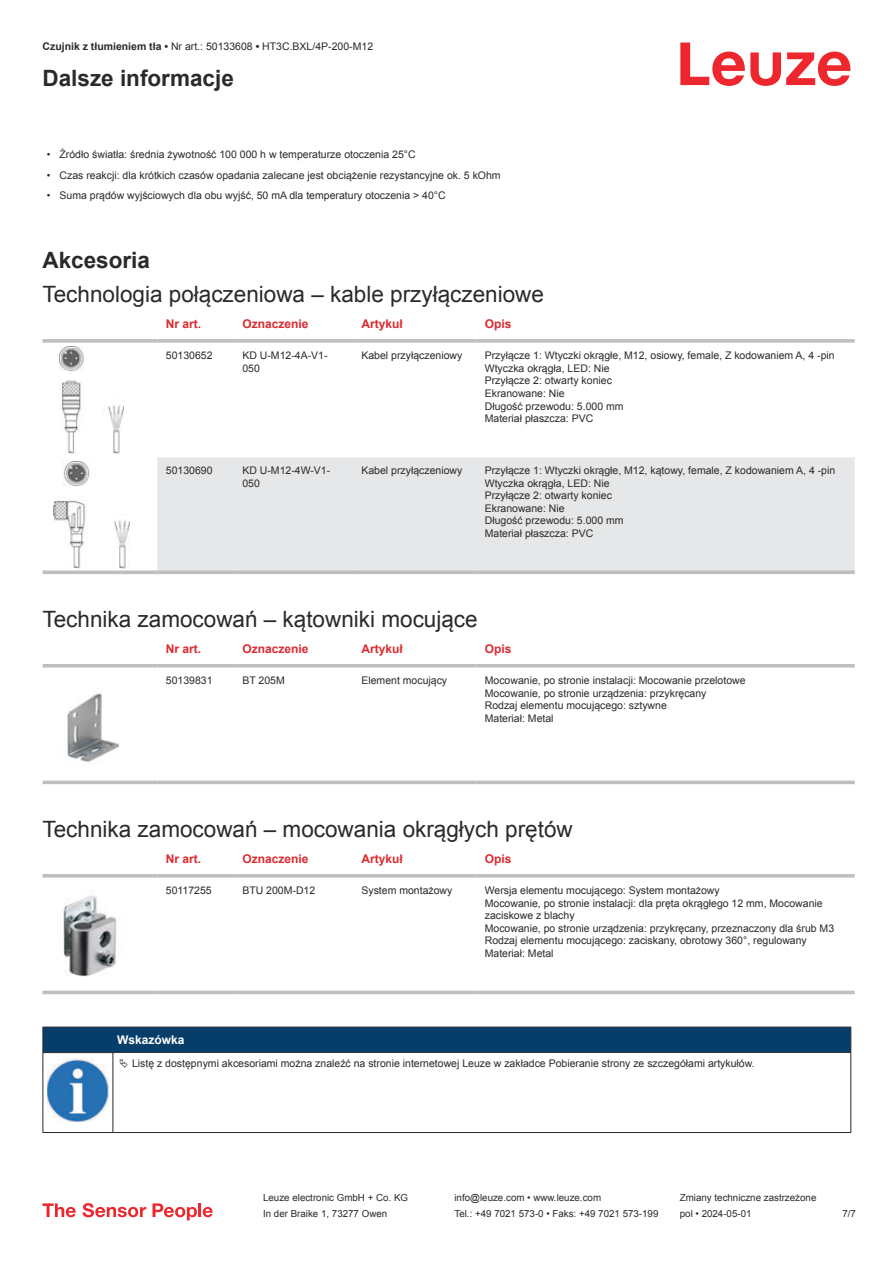
<style>
.page{position:relative;width:893px;height:1263px;background:#fff}
.page>*{position:absolute;margin:0;border:0;box-sizing:border-box;transform-origin:0 0}
.t1{font:22.5px "Arial";color:#2b292a}
.t2{font:700 22.5px "Arial";color:#2b292a}
.t3{font:700 12px "Arial";color:#db2a30}
.t4{font:700 12px "Arial";color:#fff}
.t5{font:10.5px/12.6px "Arial";color:#2b292a}
.t6{font:9.75px "Arial";color:#2b292a}
.s1{font-weight:700}
</style>
<div class="page">
<svg style="left:680px;top:43px;width:170px;height:43px"></svg>
<div style="left:157px;top:457px;width:698px;height:113px;background:#e6e7e9"></div>
<svg style="left:43px;top:339px;width:114px;height:4px"></svg>
<svg style="left:157px;top:339px;width:77px;height:4px"></svg>
<svg style="left:234px;top:339px;width:119px;height:4px"></svg>
<svg style="left:353px;top:339px;width:123px;height:4px"></svg>
<svg style="left:476px;top:339px;width:379px;height:4px;background:#c3c5c7"></svg>
<svg style="left:43px;top:570px;width:114px;height:4px"></svg>
<svg style="left:157px;top:570px;width:77px;height:4px"></svg>
<svg style="left:234px;top:570px;width:119px;height:4px"></svg>
<svg style="left:353px;top:570px;width:123px;height:4px"></svg>
<svg style="left:476px;top:570px;width:379px;height:4px;background:#c2c4c6"></svg>
<img style="left:59px;top:347px;width:65px;height:106px">
<img style="left:54px;top:462px;width:75px;height:106px">
<svg style="left:43px;top:667px;width:812px;height:118px"></svg>
<hr style="left:43px;top:664px;width:114px;height:3px;background:#bdbfc1">
<hr style="left:157px;top:664px;width:77px;height:3px;background:#bdbfc1">
<hr style="left:234px;top:664px;width:119px;height:3px;background:#bdbfc1">
<hr style="left:353px;top:664px;width:123px;height:3px;background:#bdbfc1">
<hr style="left:476px;top:664px;width:379px;height:3px;background:#bdbfc1">
<svg style="left:43px;top:780px;width:114px;height:4px"></svg>
<svg style="left:157px;top:780px;width:77px;height:4px"></svg>
<svg style="left:234px;top:780px;width:119px;height:4px"></svg>
<svg style="left:353px;top:780px;width:123px;height:4px"></svg>
<svg style="left:476px;top:780px;width:379px;height:4px;background:#c6c8c9"></svg>
<img style="left:52px;top:672px;width:79px;height:106px">
<div style="left:43px;top:990px;width:812px;height:5px;background:#efefef"></div>
<svg style="left:43px;top:874px;width:114px;height:4px"></svg>
<svg style="left:157px;top:874px;width:77px;height:4px"></svg>
<svg style="left:234px;top:874px;width:119px;height:4px"></svg>
<svg style="left:353px;top:874px;width:123px;height:4px"></svg>
<svg style="left:476px;top:874px;width:379px;height:4px;background:#c3c5c7"></svg>
<hr style="left:43px;top:991px;width:114px;height:3px;background:#bdbfc1">
<hr style="left:157px;top:991px;width:77px;height:3px;background:#bdbfc1">
<hr style="left:234px;top:991px;width:119px;height:3px;background:#bdbfc1">
<hr style="left:353px;top:991px;width:123px;height:3px;background:#bdbfc1">
<hr style="left:476px;top:991px;width:379px;height:3px;background:#bdbfc1">
<img style="left:63px;top:895px;width:54px;height:82px">
<hr style="left:43px;top:1052px;width:70px;height:1px;background:#2b292a">
<div style="left:43px;top:1027px;width:808px;height:25px;background:#063d69"></div>
<hr style="left:113px;top:1052px;width:738px;height:1px;background:#2b292a">
<hr style="left:43px;top:1053px;width:1px;height:75px;background:#2b292a">
<hr style="left:113px;top:1053px;width:1px;height:75px;background:#2b292a">
<hr style="left:850px;top:1053px;width:1px;height:75px;background:#2b292a">
<hr style="left:43px;top:1132px;width:70px;height:1px;background:#2b292a">
<hr style="left:113px;top:1132px;width:738px;height:1px;background:#2b292a">
<img style="left:47px;top:1059px;width:61px;height:63px">
<svg style="left:43px;top:1203px;width:33px;height:14px"></svg>
<svg style="left:83px;top:1203px;width:63px;height:14px"></svg>
<svg style="left:153px;top:1203px;width:44px;height:17px"></svg>
<hr style="left:198px;top:1203px;width:3px;height:14px;background:#ed272d">
<svg style="left:203px;top:1207px;width:10px;height:10px"></svg>
<p class="t5" style="left:43px;top:41px;width:332px"><span class="s1">Czujnik z tłumieniem tła •</span> Nr art.: 50133608 <span class="s1">•</span> HT3C.BXL/4P-200-M12</p>
<h1 class="t2" style="left:43px;top:63px;width:193px">Dalsze informacje</h1>
<p class="t5" style="left:47px;top:148px;width:370px">• Źródło światła: średnia żywotność 100 000 h w temperaturze otoczenia 25°C</p>
<p class="t5" style="left:47px;top:169px;width:455px">• Czas reakcji: dla krótkich czasów opadania zalecane jest obciążenie rezystancyjne ok. 5 kOhm</p>
<p class="t5" style="left:47px;top:189px;width:400px">• Suma prądów wyjściowych dla obu wyjść, 50 mA dla temperatury otoczenia &gt; 40°C</p>
<h1 class="t2" style="left:43px;top:252px;width:109px">Akcesoria</h1>
<h1 class="t1" style="left:43px;top:279px;width:503px">Technologia połączeniowa – kable przyłączeniowe</h1>
<p class="t3" style="left:166px;top:316px;width:37px">Nr art.</p>
<p class="t3" style="left:242px;top:319px;width:68px">Oznaczenie</p>
<p class="t3" style="left:361px;top:316px;width:43px">Artykuł</p>
<p class="t3" style="left:485px;top:319px;width:28px">Opis</p>
<p class="t5" style="left:166px;top:350px;width:48px">50130652</p>
<p class="t5" style="left:242px;top:350px;width:87px">KD U-M12-4A-V1-<br>050</p>
<p class="t5" style="left:361px;top:349px;width:102px">Kabel przyłączeniowy</p>
<p class="t5" style="left:485px;top:349px;width:351px">Przyłącze 1: Wtyczki okrągłe, M12, osiowy, female, Z kodowaniem A, 4 -pin<br>Wtyczka okrągła, LED: Nie<br>Przyłącze 2: otwarty koniec<br>Ekranowane: Nie<br>Długość przewodu: 5.000 mm<br>Materiał płaszcza: PVC</p>
<p class="t5" style="left:166px;top:464px;width:48px">50130690</p>
<p class="t5" style="left:242px;top:465px;width:89px">KD U-M12-4W-V1-<br>050</p>
<p class="t5" style="left:361px;top:464px;width:102px">Kabel przyłączeniowy</p>
<p class="t5" style="left:485px;top:464px;width:352px">Przyłącze 1: Wtyczki okrągłe, M12, kątowy, female, Z kodowaniem A, 4 -pin<br>Wtyczka okrągła, LED: Nie<br>Przyłącze 2: otwarty koniec<br>Ekranowane: Nie<br>Długość przewodu: 5.000 mm<br>Materiał płaszcza: PVC</p>
<h1 class="t1" style="left:43px;top:603px;width:437px">Technika zamocowań – kątowniki mocujące</h1>
<p class="t3" style="left:166px;top:640px;width:37px">Nr art.</p>
<p class="t3" style="left:242px;top:644px;width:68px">Oznaczenie</p>
<p class="t3" style="left:361px;top:640px;width:43px">Artykuł</p>
<p class="t3" style="left:485px;top:644px;width:28px">Opis</p>
<p class="t5" style="left:166px;top:674px;width:48px">50139831</p>
<p class="t5" style="left:242px;top:675px;width:44px">BT 205M</p>
<p class="t5" style="left:361px;top:674px;width:87px">Element mocujący</p>
<p class="t5" style="left:485px;top:674px;width:262px">Mocowanie, po stronie instalacji: Mocowanie przelotowe Mocowanie, po stronie urządzenia: przykręcany<br>Rodzaj elementu mocującego: sztywne<br>Materiał: Metal</p>
<h1 class="t1" style="left:43px;top:814px;width:532px">Technika zamocowań – mocowania okrągłych prętów</h1>
<p class="t3" style="left:166px;top:850px;width:37px">Nr art.</p>
<p class="t3" style="left:242px;top:854px;width:68px">Oznaczenie</p>
<p class="t3" style="left:361px;top:850px;width:43px">Artykuł</p>
<p class="t3" style="left:485px;top:854px;width:28px">Opis</p>
<p class="t5" style="left:166px;top:885px;width:47px">50117255</p>
<p class="t5" style="left:242px;top:885px;width:74px">BTU 200M-D12</p>
<p class="t5" style="left:361px;top:884px;width:93px">System montażowy</p>
<p class="t5" style="left:485px;top:884px;width:351px">Wersja elementu mocującego: System montażowy<br>Mocowanie, po stronie instalacji: dla pręta okrągłego 12 mm, Mocowanie zaciskowe z blachy<br>Mocowanie, po stronie urządzenia: przykręcany, przeznaczony dla śrub M3<br>Rodzaj elementu mocującego: zaciskany, obrotowy 360°, regulowany Materiał: Metal</p>
<p class="t4" style="left:117px;top:1031px;width:69px">Wskazówka</p>
<p class="t5" style="left:132px;top:1057px;width:624px">Listę z dostępnymi akcesoriami można znaleźć na stronie internetowej Leuze w zakładce Pobieranie strony ze szczegółami artykułów.</p>
<p class="t6" style="left:263px;top:1191px;width:146px">Leuze electronic GmbH + Co. KG</p>
<p class="t6" style="left:454px;top:1191px;width:148px">info@leuze.com • www.leuze.com</p>
<p class="t6" style="left:680px;top:1191px;width:138px">Zmiany techniczne zastrzeżone</p>
<p class="t6" style="left:263px;top:1210px;width:126px">In der Braike 1, 73277 Owen</p>
<p class="t6" style="left:454px;top:1207px;width:205px">Tel.: +49 7021 573-0 • Faks: +49 7021 573-199</p>
<p class="t6" style="left:680px;top:1207px;width:73px">pol • 2024-05-01</p>
<p class="t6" style="left:842px;top:1210px;width:15px">7 /7</p>
</div>
